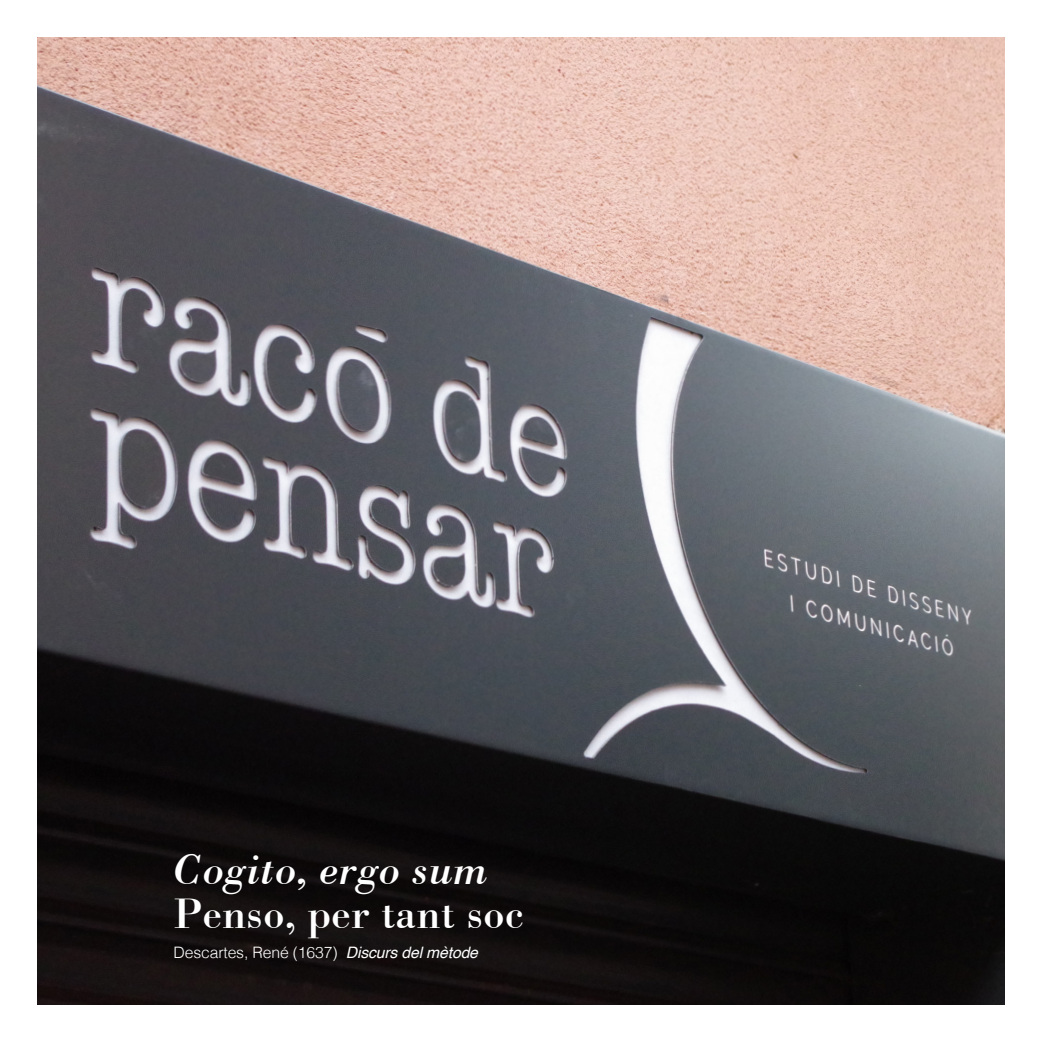
<style>
.page{position:relative;width:1042px;height:1042px;background:#fff}
.page>*{position:absolute;margin:0;border:0;box-sizing:border-box;transform-origin:0 0}
.t1{font:43.75px "Bodoni BT";color:#fff}
.t2{font:italic 43.75px "Bodoni BT";color:#fff}
.t3{font:300 15.75px "Helvetica";letter-spacing:-.01em;color:#fff}
.s1{font-weight:400;font-style:italic}
</style>
<div class="page">
<img style="left:37px;top:37px;width:968px;height:968px">
<p class="t2" style="left:174px;top:842px;width:315px">Cogito, ergo sum</p>
<p class="t1" style="left:174px;top:886px;width:352px">Penso, per tant soc</p>
<p class="t3" style="left:174px;top:939px;width:306px">Descartes, René (1637) <span class="s1">Discurs del mètode</span></p>
</div>
